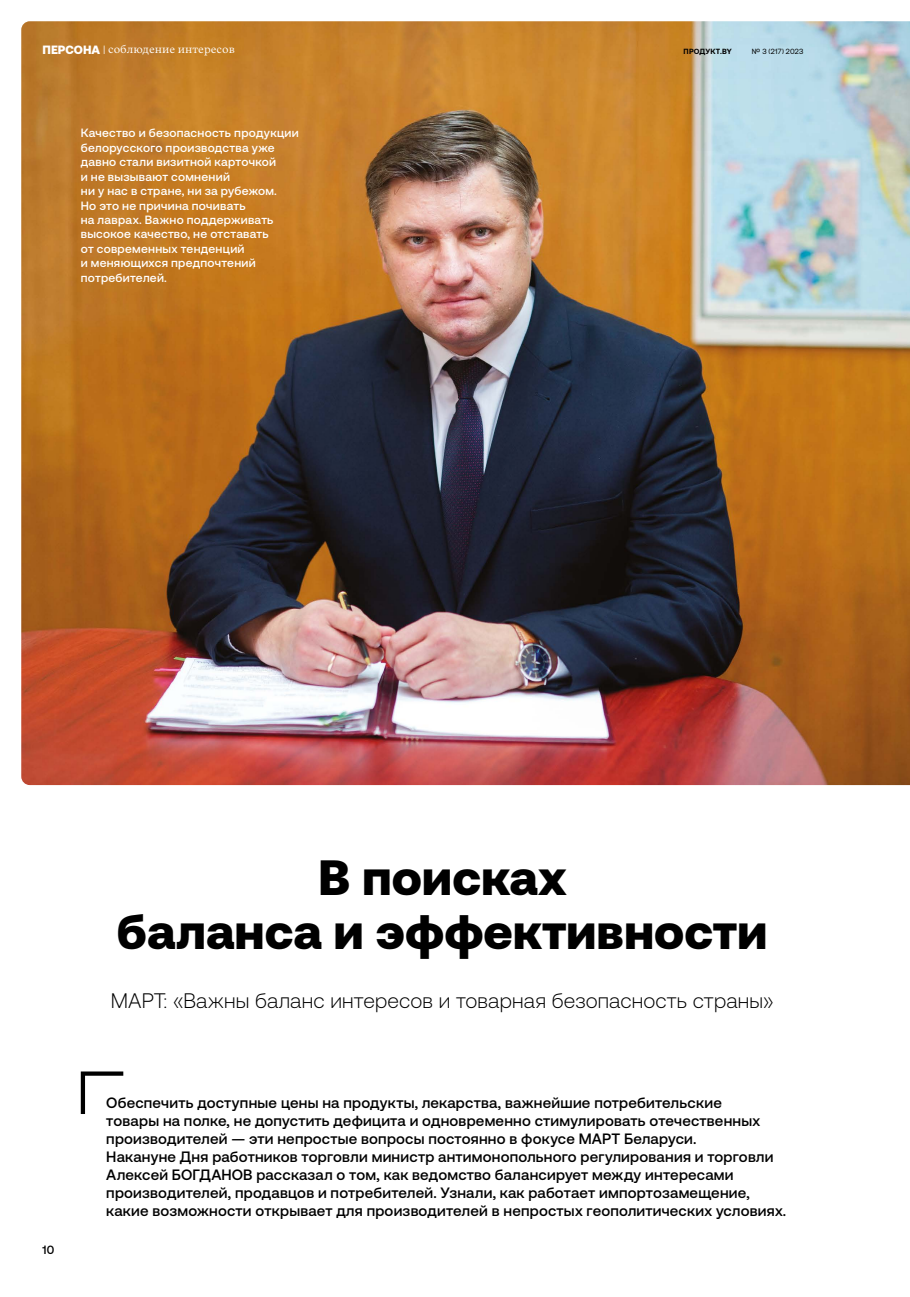
<style>
.page{position:relative;width:910px;height:1297px;background:#fff}
.page>*{position:absolute;margin:0;border:0;box-sizing:border-box;transform-origin:0 0}
.t1{font:900 49.5px/54.9px "Aeonik Pro";color:#000;text-align:center}
.t2{font:300 21px "Aeonik Pro";letter-spacing:.01em;color:#000}
.t3{font:500 15px/18px "Aeonik Pro";letter-spacing:.01em;color:#000}
.t4{font:500 12px/14.4px "Aeonik Pro";letter-spacing:.02em;color:#fff}
.t5{font:500 12px "Aeonik Pro";color:#000}
.t6{font:300 11.25px "TRY Vesterbro";color:#fff}
.t7{font:7.5px "Aeonik Pro";letter-spacing:.03em;color:#000}
.t8{font:700 7.5px "Aeonik Pro";letter-spacing:.025em;color:#000}
.s1{font-family:"Aeonik Pro";font-weight:900;font-size:12px}
.s2{font-family:"Aeonik Pro";font-size:12px}
</style>
<div class="page">
<img style="left:21px;top:21px;width:889px;height:764px">
<svg style="left:81px;top:1071px;width:42px;height:43px"></svg>
<p class="t6" style="left:43px;top:41px;width:194px"><span class="s1">ПЕРСОНА</span> <span class="s2">|</span> соблюдение интересов</p>
<p class="t8" style="left:684px;top:47px;width:50px">ПРОДУКТ.BY</p>
<p class="t7" style="left:752px;top:47px;width:53px">№ 3 (217) 2023</p>
<p class="t4" style="left:81px;top:126px;width:220px">Качество и безопасность продукции белорусского производства уже давно стали визитной карточкой<br>и не вызывают сомнений<br>ни у нас в стране, ни за рубежом.<br>Но это не причина почивать<br>на лаврах. Важно поддерживать высокое качество, не отставать<br>от современных тенденций<br>и меняющихся предпочтений потребителей.</p>
<h1 class="t1" style="left:117px;top:849px;width:652px">В поисках<br>баланса и эффективности</h1>
<h2 class="t2" style="left:111px;top:989px;width:664px">МАРТ: «Важны баланс интересов и товарная безопасность страны»</h2>
<p class="t5" style="left:43px;top:1243px;width:13px">10</p>
<p class="t3" style="left:106px;top:1094px;width:681px">Обеспечить доступные цены на продукты, лекарства, важнейшие потребительские<br>товары на полке, не допустить дефицита и одновременно стимулировать отечественных производителей — эти непростые вопросы постоянно в фокусе МАРТ Беларуси.<br>Накануне Дня работников торговли министр антимонопольного регулирования и торговли Алексей БОГДАНОВ рассказал о том, как ведомство балансирует между интересами производителей, продавцов и потребителей. Узнали, как работает импортозамещение, какие возможности открывает для производителей в непростых геополитических условиях.</p>
</div>
